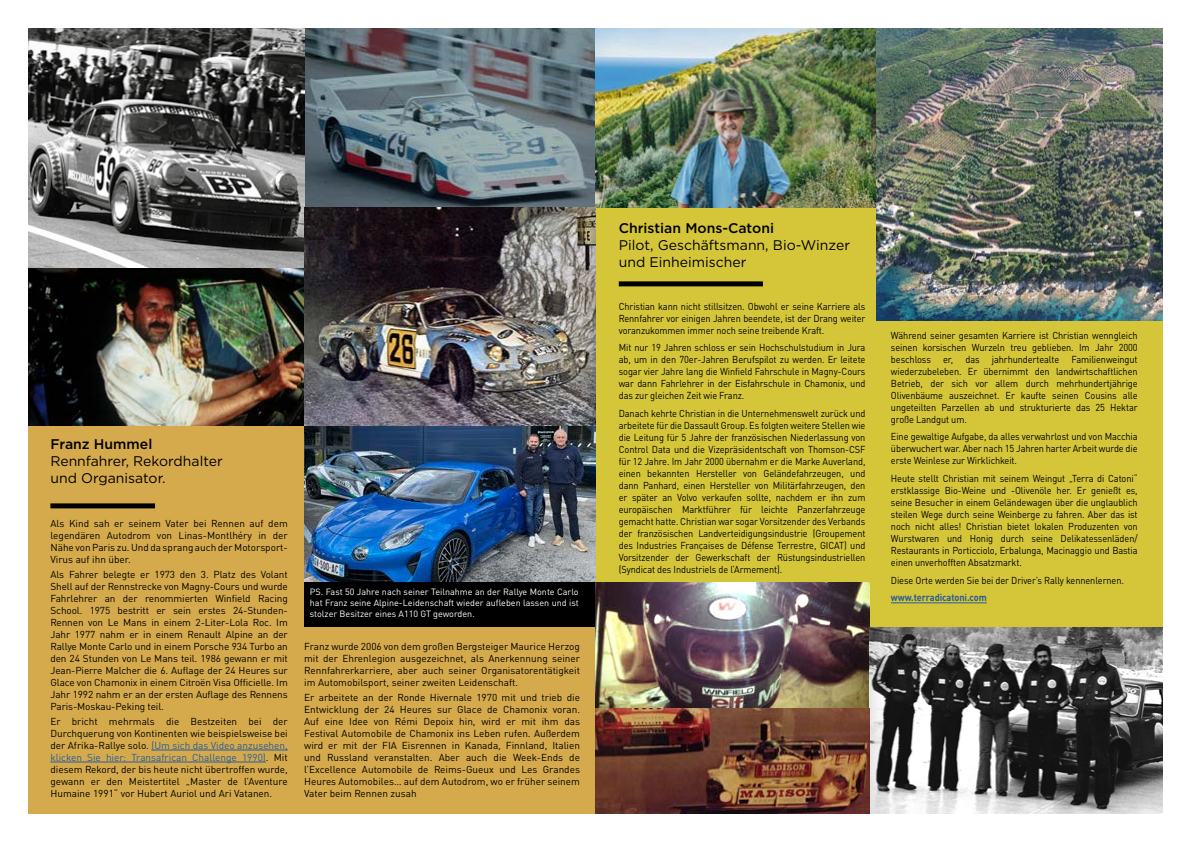
<style>
.page{position:relative;width:1191px;height:842px;background:#fff}
.page>*{position:absolute;margin:0;border:0;box-sizing:border-box;transform-origin:0 0}
.t1{font:14px/16.8px "Gotham";color:#000}
.t2{font:500 14px "Gotham";color:#000}
.t3{font:10px/12px "DIN Pro";letter-spacing:-.01em;color:#000;text-align:justify;scale:.92 1}
.t4{font:10px/12px "DIN Pro";letter-spacing:-.01em;color:#000;text-align:justify}
.t5{font:700 10px "DIN Pro";letter-spacing:-.01em;color:#275b9b;scale:.92 1}
.t6{font:9px/10.8px "DIN Pro";color:#fff;text-align:justify}
.s1{color:#275b9b}
</style>
<div class="page">
<div style="left:28px;top:28px;width:1134px;height:786px;background:#d5c639"></div>
<div style="left:28px;top:28px;width:567px;height:786px;background:#d5aa4c"></div>
<img style="left:28px;top:267px;width:276px;height:159px">
<img style="left:304px;top:426px;width:292px;height:156px">
<hr style="left:151px;top:750px;width:137px;height:1px;background:#275b9b">
<hr style="left:50px;top:762px;width:216px;height:1px;background:#275b9b">
<hr style="left:891px;top:602px;width:95px;height:1px;background:#275b9b">
<img style="left:304px;top:28px;width:291px;height:180px">
<img style="left:28px;top:28px;width:276px;height:239px">
<div style="left:50px;top:503px;width:105px;height:5px;background:#000"></div>
<div style="left:619px;top:281px;width:144px;height:5px;background:#000"></div>
<div style="left:304px;top:582px;width:292px;height:45px;background:#000"></div>
<img style="left:595px;top:28px;width:281px;height:180px">
<img style="left:876px;top:28px;width:286px;height:292px">
<img style="left:596px;top:582px;width:274px;height:127px">
<img style="left:870px;top:627px;width:292px;height:187px">
<img style="left:595px;top:709px;width:275px;height:104px">
<img style="left:304px;top:208px;width:292px;height:218px">
<h1 class="t2" style="left:50px;top:435px;width:103px">Franz Hummel</h1>
<h1 class="t1" style="left:50px;top:452px;width:174px">Rennfahrer, Rekordhalter und Organisator.</h1>
<p class="t4" style="left:50px;top:516px;width:239px">Als Kind sah er seinem Vater bei Rennen auf dem legendären Autodrom von Linas-Montlhéry in der Nähe von Paris zu. Und da sprang auch der Motorsport-Virus auf ihn über.</p>
<p class="t4" style="left:50px;top:567px;width:239px">Als Fahrer belegte er 1973 den 3. Platz des Volant Shell auf der Rennstrecke von Magny-Cours und wurde Fahrlehrer an der renommierten Winfield Racing School. 1975 bestritt er sein erstes 24-Stunden-Rennen von Le Mans in einem 2-Liter-Lola Roc. Im Jahr 1977 nahm er in einem Renault Alpine an der Rallye Monte Carlo und in einem Porsche 934 Turbo an den 24 Stunden von Le Mans teil. 1986 gewann er mit Jean-Pierre Malcher die 6. Auflage der 24 Heures sur Glace von Chamonix in einem Citroën Visa Officielle. Im Jahr 1992 nahm er an der ersten Auflage des Rennens Paris-Moskau-Peking teil.</p>
<p class="t4" style="left:50px;top:714px;width:239px">Er bricht mehrmals die Bestzeiten bei der Durchquerung von Kontinenten wie beispielsweise bei der Afrika-Rallye solo. <span class="s1">(Um sich das Video anzusehen, klicken Sie hier: Transafrican Challenge 1990)</span>. Mit diesem Rekord, der bis heute nicht übertroffen wurde, gewann er den Meistertitel „Master de l’Aventure Humaine 1991“ vor Hubert Auriol und Ari Vatanen.</p>
<p class="t6" style="left:310px;top:585px;width:270px">PS. Fast 50 Jahre nach seiner Teilnahme an der Rallye Monte Carlo hat Franz seine Alpine-Leidenschaft wieder aufleben lassen und ist stolzer Besitzer eines A110 GT geworden.</p>
<p class="t4" style="left:304px;top:639px;width:277px">Franz wurde 2006 von dem großen Bergsteiger Maurice Herzog mit der Ehrenlegion ausgezeichnet, als Anerkennung seiner Rennfahrerkarriere, aber auch seiner Organisatorentätigkeit im Automobilsport, seiner zweiten Leidenschaft.</p>
<p class="t4" style="left:304px;top:690px;width:277px">Er arbeitete an der Ronde Hivernale 1970 mit und trieb die Entwicklung der 24 Heures sur Glace de Chamonix voran.<br>Auf eine Idee von Rémi Depoix hin, wird er mit ihm das Festival Automobile de Chamonix ins Leben rufen. Außerdem wird er mit der FIA Eisrennen in Kanada, Finnland, Italien und Russland veranstalten. Aber auch die Week-Ends de l’Excellence Automobile de Reims-Gueux und Les Grandes Heures Automobiles… auf dem Autodrom, wo er früher seinem Vater beim Rennen zusah</p>
<h1 class="t2" style="left:619px;top:219px;width:157px">Christian Mons-Catoni</h1>
<h1 class="t1" style="left:619px;top:237px;width:233px">Pilot, Geschäftsmann, Bio-Winzer und Einheimischer</h1>
<p class="t3" style="left:619px;top:299px;width:270px">Christian kann nicht stillsitzen. Obwohl er seine Karriere als Rennfahrer vor einigen Jahren beendete, ist der Drang weiter voranzukommen immer noch seine treibende Kraft.</p>
<p class="t3" style="left:619px;top:341px;width:270px">Mit nur 19 Jahren schloss er sein Hochschulstudium in Jura ab, um in den 70er-Jahren Berufspilot zu werden. Er leitete sogar vier Jahre lang die Winfield Fahrschule in Magny-Cours war dann Fahrlehrer in der Eisfahrschule in Chamonix, und das zur gleichen Zeit wie Franz.</p>
<p class="t3" style="left:619px;top:406px;width:270px">Danach kehrte Christian in die Unternehmenswelt zurück und arbeitete für die Dassault Group. Es folgten weitere Stellen wie die Leitung für 5 Jahre der französischen Niederlassung von Control Data und die Vizepräsidentschaft von Thomson-CSF für 12 Jahre. Im Jahr 2000 übernahm er die Marke Auverland, einen bekannten Hersteller von Geländefahrzeugen, und dann Panhard, einen Hersteller von Militärfahrzeugen, den er später an Volvo verkaufen sollte, nachdem er ihn zum europäischen Marktführer für leichte Panzerfahrzeuge gemacht hatte. Christian war sogar Vorsitzender des Verbands der französischen Landverteidigungsindustrie (Groupement des Industries Françaises de Défense Terrestre, GICAT) und Vorsitzender der Gewerkschaft der Rüstungsindustriellen (Syndicat des Industriels de l’Armement).</p>
<p class="t3" style="left:891px;top:328px;width:270px">Während seiner gesamten Karriere ist Christian wenngleich seinen korsischen Wurzeln treu geblieben. Im Jahr 2000 beschloss er, das jahrhundertealte Familienweingut wiederzubeleben. Er übernimmt den landwirtschaftlichen Betrieb, der sich vor allem durch mehrhundertjährige Olivenbäume auszeichnet. Er kaufte seinen Cousins alle ungeteilten Parzellen ab und strukturierte das 25 Hektar große Landgut um.</p>
<p class="t3" style="left:891px;top:430px;width:270px">Eine gewaltige Aufgabe, da alles verwahrlost und von Macchia überwuchert war. Aber nach 15 Jahren harter Arbeit wurde die erste Weinlese zur Wirklichkeit.</p>
<p class="t3" style="left:891px;top:471px;width:270px">Heute stellt Christian mit seinem Weingut „Terra di Catoni“ erstklassige Bio-Weine und -Olivenöle her. Er genießt es, seine Besucher in einem Geländewagen über die unglaublich steilen Wege durch seine Weinberge zu fahren. Aber das ist noch nicht alles! Christian bietet lokalen Produzenten von Wurstwaren und Honig durch seine Delikatessenläden/ Restaurants in Porticciolo, Erbalunga, Macinaggio und Bastia einen unverhofften Absatzmarkt.</p>
<p class="t3" style="left:891px;top:573px;width:255px">Diese Orte werden Sie bei der Driver’s Rally kennenlernen.</p>
<p class="t5" style="left:891px;top:589px;width:106px">www.terradicatoni.com</p>
</div>
